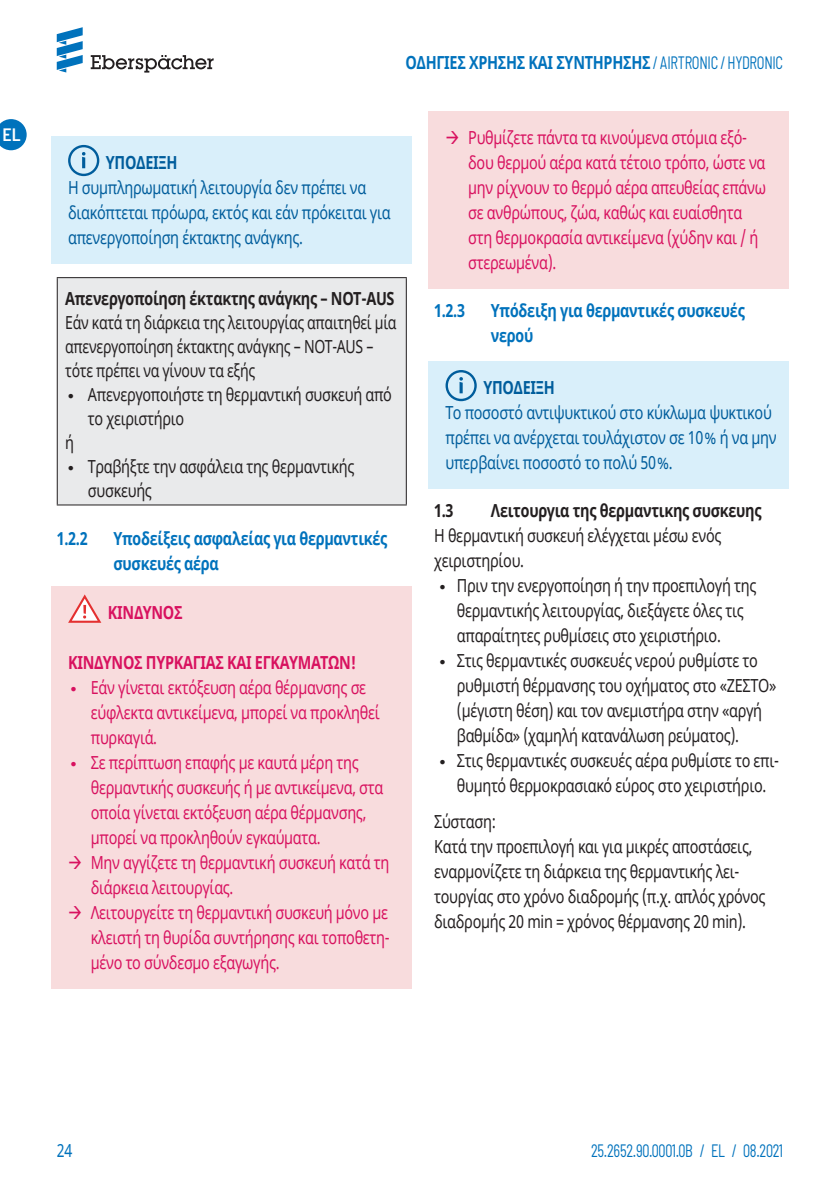
<style>
.page{position:relative;width:840px;height:1191px;background:#fff}
.page>*{position:absolute;margin:0;border:0;box-sizing:border-box;transform-origin:0 0}
.Copy___links{font:18px/25px "Noto Sans";letter-spacing:-.02em;color:#231f20;scale:.8 1}
.t1{font:18px/25px "Noto Sans";letter-spacing:-.02em;color:#d8115f;scale:.8 1}
.Hinweis-Box___Copy{font:18px/25px "Noto Sans";letter-spacing:-.02em;color:#005d9c;scale:.8 1}
.t2{font:700 18px/25px "Noto Sans";letter-spacing:-.02em;color:#0072bc;scale:.8 1}
.Tabelle___Copy_links{font:18px/24px "Noto Sans";letter-spacing:-.02em;color:#231f20;scale:.78 1}
.Tabelle___Header_lin{font:700 18px "Noto Sans";letter-spacing:-.02em;color:#231f20;scale:.8 1}
.Gefahr-Box___Headlin{font:700 18px "Noto Sans";letter-spacing:-.02em;color:#d8115f;scale:.8 1}
.t3{font:semi-condensed 18px "Barlow";letter-spacing:-.02em;color:#0072bc;scale:.8 1}
.Hinweis-Box___Headli{font:700 18px "Noto Sans";letter-spacing:-.02em;color:#005d9c;scale:.8 1}
.Copy___links___Absta{font:18px "Noto Sans";letter-spacing:-.02em;color:#231f20;scale:.8 1}
.t4{font:18px "Noto Sans";color:#0072bc;scale:.8 1}
.t5{font:600 semi-condensed 18px "Barlow";color:#fff}
.Tabelle___Copy_links-2{font:18px "Noto Sans";letter-spacing:-.02em;color:#231f20;scale:.8 1}
.s1{font-family:"Barlow";font-weight:400;font-stretch:semi-condensed}
.s2{font-family:"Barlow";font-weight:600;font-stretch:semi-condensed}
</style>
<div class="page">
<div style="left:51px;top:136px;width:360px;height:53px;background:#d9effa"></div>
<div style="left:51px;top:161px;width:360px;height:103px;background:#d9effa"></div>
<div style="left:51px;top:586px;width:360px;height:53px;background:#f8dcdd"></div>
<div style="left:51px;top:636px;width:360px;height:53px;background:#f8dcdd"></div>
<div style="left:51px;top:661px;width:360px;height:103px;background:#f8dcdd"></div>
<div style="left:51px;top:736px;width:360px;height:128px;background:#f8dcdd"></div>
<div style="left:51px;top:836px;width:360px;height:78px;background:#f8dcdd"></div>
<div style="left:51px;top:886px;width:360px;height:103px;background:#f8dcdd"></div>
<svg style="left:68px;top:145px;width:31px;height:31px"></svg>
<div style="left:57px;top:278px;width:349px;height:227px;background:#e9eaeb"></div>
<hr style="left:57px;top:277px;width:349px;height:1px;background:#231f20">
<hr style="left:57px;top:278px;width:1px;height:226px;background:#231f20">
<hr style="left:405px;top:278px;width:1px;height:226px;background:#231f20">
<hr style="left:57px;top:504px;width:349px;height:1px;background:#231f20">
<svg style="left:68px;top:594px;width:33px;height:29px"></svg>
<div style="left:428px;top:111px;width:360px;height:178px;background:#f8dcdd"></div>
<div style="left:428px;top:361px;width:360px;height:53px;background:#d9effa"></div>
<div style="left:428px;top:386px;width:360px;height:103px;background:#d9effa"></div>
<svg style="left:445px;top:370px;width:31px;height:31px"></svg>
<svg style="left:91px;top:55px;width:122px;height:18px"></svg>
<svg style="left:57px;top:27px;width:26px;height:45px"></svg>
<svg style="left:0;top:119px;width:27px;height:31px"></svg>
<p class="t5" style="left:2px;top:123px;width:20px">EL</p>
<p class="t2" style="left:405px;top:50px;width:473px">ΟΔΗΓΊΕΣ ΧΡΉΣΗΣ ΚΑΙ ΣΥΝΤΉ ΡΗΣΗΣ <span class="s1">/ AI RTRONIC / HYDRONIC</span></p>
<p class="Hinweis-Box___Headli" style="left:99px;top:150px;width:99px">ΥΠΌΔΕΙΞΗ</p>
<p class="Hinweis-Box___Copy" style="left:68px;top:176px;width:404px">Η συμπληρωματική λειτουργία δεν πρέπει να διακόπτεται πρόωρα, εκτός και εάν πρόκειται για απενεργοποίηση έκτακτης ανάγκης.</p>
<p class="Tabelle___Header_lin" style="left:65px;top:286px;width:413px">Απενεργοποίηση έκτακτης ανάγκης – NOT-AUS</p>
<p class="Tabelle___Copy_links" style="left:65px;top:311px;width:426px">Εάν κατά τη διάρκεια της λειτουργίας απαιτηθεί μία απενεργοποίηση έκτακτης ανάγκης – NOT‑</p>
<p class="Tabelle___Copy_links" style="left:337px;top:335px;width:48px">AUS –</p>
<p class="Tabelle___Copy_links" style="left:65px;top:359px;width:245px">τότε πρέπει να γίνουν τα εξής</p>
<p class="Copy___links" style="left:88px;top:383px;width:381px;line-height:24px;text-indent:-20px"><span class="s2">•</span> Απενεργοποιήστε τη θερμαντική συσκευή από το χειριστήριο</p>
<p class="Tabelle___Copy_links-2" style="left:65px;top:430px;width:13px">ή</p>
<p class="Copy___links" style="left:88px;top:455px;width:334px;line-height:24px;text-indent:-20px"><span class="s2">•</span> Τραβήξτε την ασφάλεια της θερμαντικής συσκευής</p>
<p class="t2" style="left:57px;top:526px;width:40px">1.2.2</p>
<p class="t2" style="left:113px;top:526px;width:344px">Υποδείξεις ασφαλείας για θερμαντικές συσκευές αέρα</p>
<p class="Gefahr-Box___Headlin" style="left:108px;top:600px;width:95px">ΚΊΝΔΥΝΟΣ</p>
<p class="Gefahr-Box___Headlin" style="left:68px;top:650px;width:361px">ΚΊΝΔΥΝΟΣ ΠΥΡΚΑΓΙΆΣ ΚΑΙ ΕΓΚΑΥΜΆΤΩΝ!</p>
<p class="t1" style="left:91px;top:676px;width:362px;text-indent:-20px"><span class="s2">•</span> Εάν γίνεται εκτόξευση αέρα θέρμανσης σε εύφλεκτα αντικείμενα, μπορεί να προκληθεί πυρκαγιά.</p>
<p class="t1" style="left:91px;top:751px;width:367px;text-indent:-20px"><span class="s2">•</span> Σε περίπτωση επαφής με καυτά μέρη της θερμαντικής συσκευής ή με αντικείμενα, στα οποία γίνεται εκτόξευση αέρα θέρμανσης, μπορεί να προκληθούν εγκαύματα.</p>
<p class="t1" style="left:91px;top:851px;width:374px">Μην αγγίζετε τη θερμαντική συσκευή κατά τη διάρκεια λειτουργίας.</p>
<p class="t1" style="left:91px;top:901px;width:375px;text-align:justify">Λειτουργείτε τη θερμαντική συσκευή μόνο με κλειστή τη θυρίδα συντήρησης και τοποθετη&shy;μένο το σύνδεσμο εξαγωγής.</p>
<p class="t1" style="left:468px;top:126px;width:373px">Ρυθμίζετε πάντα τα κινούμενα στόμια εξό&shy;δου θερμού αέρα κατά τέτοιο τρόπο, ώστε να μην ρίχνουν το θερμό αέρα απευθείας επάνω σε ανθρώπους, ζώα, καθώς και ευαίσθητα στη θερμοκρασία αντικείμενα (χύδην και / ή στερεωμένα).</p>
<p class="t2" style="left:434px;top:298px;width:40px">1.2.3</p>
<p class="t2" style="left:490px;top:298px;width:319px">Υπόδειξη για θερμαντικές συσκευές νερού</p>
<p class="Hinweis-Box___Headli" style="left:476px;top:375px;width:99px">ΥΠΌΔΕΙΞΗ</p>
<p class="Hinweis-Box___Copy" style="left:445px;top:401px;width:415px">Το ποσοστό αντιψυκτικού στο κύκλωμα ψυκτικού πρέπει να ανέρχεται τουλάχιστον σε 10% ή να μην υπερβαίνει ποσοστό το πολύ 50%.</p>
<p class="Tabelle___Header_lin" style="left:434px;top:497px;width:26px">1.3</p>
<p class="Tabelle___Header_lin" style="left:490px;top:497px;width:339px">Λειτουργια της θερμαντικης συσκευης</p>
<p class="Copy___links" style="left:434px;top:523px;width:360px">Η θερμαντική συσκευή ελέγχεται μέσω ενός χειριστηρίου.</p>
<p class="Copy___links" style="left:456px;top:573px;width:375px;text-indent:-17px"><span class="s2">•</span> Πριν την ενεργοποίηση ή την προεπιλογή της θερμαντικής λειτουργίας, διεξάγετε όλες τις απαραίτητες ρυθμίσεις στο χειριστήριο.</p>
<p class="Copy___links" style="left:456px;top:648px;width:400px;text-indent:-17px"><span class="s2">•</span> Στις θερμαντικές συσκευές νερού ρυθμίστε το ρυθμιστή θέρμανσης του οχήματος στο «ΖΕΣΤΟ» (μέγιστη θέση) και τον ανεμιστήρα στην «αργή βαθμίδα» (χαμηλή κατανάλωση ρεύματος).</p>
<p class="Copy___links" style="left:439px;top:748px;width:425px;text-align:center"><span class="s2">•</span> Στις θερμαντικές συσκευές αέρα ρυθμίστε το επι&shy;θυμητό θερμοκρασιακό εύρος στο χειριστήριο.</p>
<p class="Copy___links___Absta" style="left:434px;top:809px;width:79px">Σύσταση:</p>
<p class="Copy___links" style="left:434px;top:835px;width:415px">Κατά την προεπιλογή και για μικρές αποστάσεις, εναρμονίζετε τη διάρκεια της θερμαντικής λει&shy;τουργίας στο χρόνο διαδρομής (π.χ. απλός χρόνος διαδρομής 20 min = χρόνος θέρμανσης 20 min).</p>
<p class="t4" style="left:57px;top:1138px;width:21px">24</p>
<p class="t3" style="left:590px;top:1139px;width:241px">25.2652.90.0001.0B / EL / 08.2021</p>
</div>
